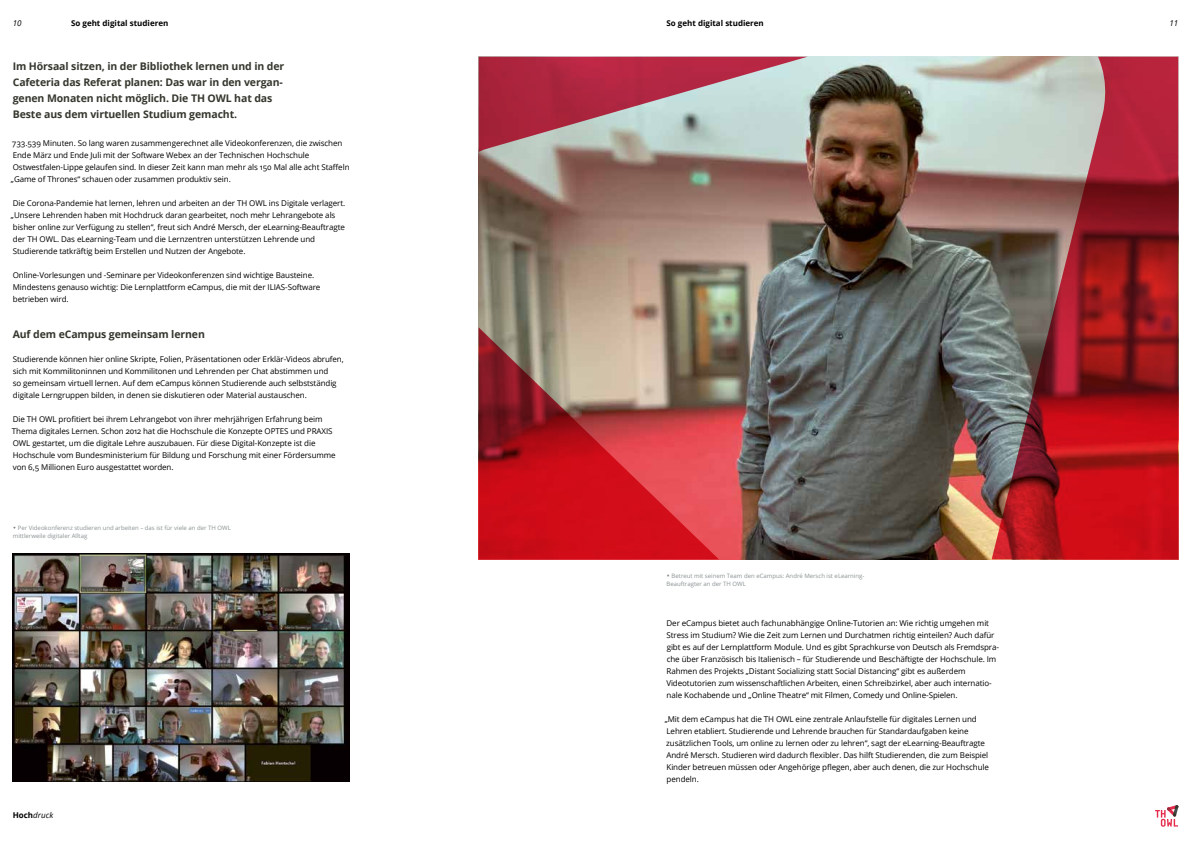
<style>
.page{position:relative;width:1191px;height:842px;background:#fff}
.page>*{position:absolute;margin:0;border:0;box-sizing:border-box;transform-origin:0 0}
.t1{font:700 10.5px/16px "Open Sans";letter-spacing:-.01em;color:#35372e}
.t2{font:8px/12px "Open Sans";letter-spacing:-.01em;color:#000}
.t3{font:700 8px "Open Sans";color:#000}
.t4{font:italic 8px "Open Sans";letter-spacing:.01em;color:#000}
.t5{font:6px/8px "Open Sans";color:#8b9293}
.s1{font-weight:700;font-style:normal}
</style>
<div class="page">
<svg style="left:1155px;top:805px;width:23px;height:22px"></svg>
<img style="left:478px;top:57px;width:700px;height:502px">
<img style="left:13px;top:554px;width:337px;height:228px">
<p class="t3" style="left:71px;top:17px;width:99px">So geht digital studieren</p>
<p class="t3" style="left:666px;top:17px;width:99px">So geht digital studieren</p>
<p class="t4" style="left:13px;top:17px;width:10px">10</p>
<p class="t4" style="left:1169px;top:17px;width:10px">11</p>
<h1 class="t1" style="left:13px;top:57px;width:273px">Im Hörsaal sitzen, in der Bibliothek lernen und in der Cafeteria das Referat planen: Das war in den vergan&shy;genen Monaten nicht möglich. Die TH OWL hat das Beste aus dem virtuellen Studium gemacht.</h1>
<p class="t2" style="left:11px;top:136px;width:340px">733.539 Minuten. So lang waren zusammengerechnet alle Videokonferenzen, die zwischen Ende März und Ende Juli mit der Software Webex an der Technischen Hochschule Ostwestfalen-Lippe gelaufen sind. In dieser Zeit kann man mehr als 150 Mal alle acht Staffeln „Game of Thrones“ schauen oder zusammen produktiv sein.</p>
<p class="t2" style="left:11px;top:196px;width:336px">Die Corona-Pandemie hat lernen, lehren und arbeiten an der TH OWL ins Digitale verlagert. „Unsere Lehrenden haben mit Hochdruck daran gearbeitet, noch mehr Lehrangebote als bisher online zur Verfügung zu stellen“, freut sich André Mersch, der eLearning-Beauftragte der TH OWL. Das eLearning-Team und die Lernzentren unterstützen Lehrende und Studierende tatkräftig beim Erstellen und Nutzen der Angebote.</p>
<p class="t2" style="left:13px;top:268px;width:309px">Online-Vorlesungen und -Seminare per Videokonferenzen sind wichtige Bausteine.<br>Mindestens genauso wichtig: Die Lernplattform eCampus, die mit der ILIAS-Software betrieben wird.</p>
<h1 class="t1" style="left:13px;top:325px;width:194px">Auf dem eCampus gemeinsam lernen</h1>
<p class="t2" style="left:13px;top:352px;width:332px">Studierende können hier online Skripte, Folien, Präsentationen oder Erklär-Videos abrufen, sich mit Kommilitoninnen und Kommilitonen und Lehrenden per Chat abstimmen und<br>so gemeinsam virtuell lernen. Auf dem eCampus können Studierende auch selbstständig digitale Lerngruppen bilden, in denen sie diskutieren oder Material austauschen.</p>
<p class="t2" style="left:12px;top:412px;width:325px">Die TH OWL profitiert bei ihrem Lehrangebot von ihrer mehrjährigen Erfahrung beim Thema digitales Lernen. Schon 2012 hat die Hochschule die Konzepte OPTES und PRAXIS OWL gestartet, um die digitale Lehre auszubauen. Für diese Digital-Konzepte ist die Hochschule vom Bundesministerium für Bildung und Forschung mit einer Fördersumme von 6,5 Millionen Euro ausgestattet worden.</p>
<p class="t5" style="left:13px;top:523px;width:219px;text-indent:5px">Per Videokonferenz studieren und arbeiten – das ist für viele an der TH OWL mittlerweile digitaler Alltag</p>
<p class="t4" style="left:13px;top:809px;width:42px"><span class="s1">Hoch</span>druck</p>
<p class="t5" style="left:666px;top:571px;width:199px;text-indent:5px">Betreut mit seinem Team den eCampus: André Mersch ist eLearning-<br>Beauftragter an der TH OWL</p>
<p class="t2" style="left:666px;top:616px;width:334px">Der eCampus bietet auch fachunabhängige Online-Tutorien an: Wie richtig umgehen mit Stress im Studium? Wie die Zeit zum Lernen und Durchatmen richtig einteilen? Auch dafür gibt es auf der Lernplattform Module. Und es gibt Sprachkurse von Deutsch als Fremdspra&shy;che über Französisch bis Italienisch – für Studierende und Beschäftigte der Hochschule. Im Rahmen des Projekts „Distant Socializing statt Social Distancing“ gibt es außerdem Videotutorien zum wissenschaftlichen Arbeiten, einen Schreibzirkel, aber auch internatio&shy;nale Kochabende und „Online Theatre“ mit Filmen, Comedy und Online-Spielen.</p>
<p class="t2" style="left:664px;top:712px;width:326px">„Mit dem eCampus hat die TH OWL eine zentrale Anlaufstelle für digitales Lernen und Lehren etabliert. Studierende und Lehrende brauchen für Standardaufgaben keine zusätzlichen Tools, um online zu lernen oder zu lehren“, sagt der eLearning-Beauftragte André Mersch. Studieren wird dadurch flexibler. Das hilft Studierenden, die zum Beispiel Kinder betreuen müssen oder Angehörige pflegen, aber auch denen, die zur Hochschule pendeln.</p>
</div>
